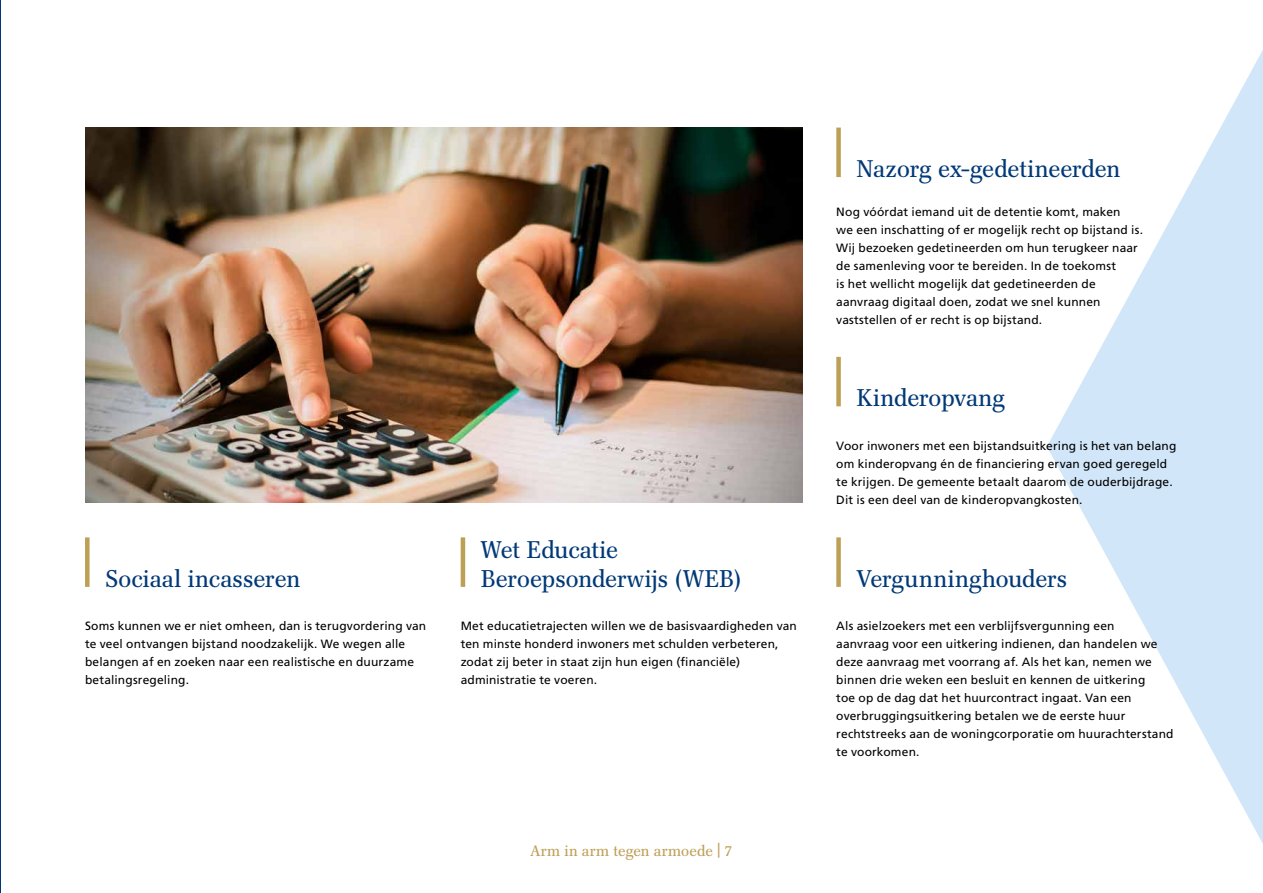
<style>
.page{position:relative;width:1263px;height:893px;background:#fff}
.page>*{position:absolute;margin:0;border:0;box-sizing:border-box;transform-origin:0 0}
.t1{font:24px/28.8px "Franklin Antiqua BQ";letter-spacing:-.005em;color:#003978}
.t2{font:15px "Franklin Antiqua BQ";letter-spacing:.01em;color:#be9f56}
.t3{font:12px/18px "Frutiger LT Std";letter-spacing:.01em;color:#000}
.s1{font-weight:500}
</style>
<div class="page">
<svg style="left:1047px;top:50px;width:216px;height:794px"></svg>
<hr style="left:0;top:0;width:1px;height:893px;background:#003978">
<div style="left:836px;top:128px;width:5px;height:49px;background:#be9f56"></div>
<div style="left:836px;top:357px;width:5px;height:49px;background:#be9f56"></div>
<div style="left:836px;top:537px;width:5px;height:50px;background:#be9f56"></div>
<div style="left:85px;top:537px;width:5px;height:50px;background:#be9f56"></div>
<hr style="left:461px;top:537px;width:4px;height:50px;background:#be9f56">
<img style="left:85px;top:128px;width:717px;height:374px">
<h1 class="t1" style="left:856px;top:155px;width:266px">Nazorg ex-gedetineerden</h1>
<p class="t3" style="left:836px;top:203px;width:308px">Nog vóórdat iemand uit de detentie komt, maken<br>we een inschatting of er mogelijk recht op bijstand is.<br>Wij bezoeken gedetineerden om hun terugkeer naar de samenleving voor te bereiden. In de toekomst<br>is het wellicht mogelijk dat gedetineerden de aanvraag digitaal doen, zodat we snel kunnen vaststellen of er recht is op bijstand.</p>
<h1 class="t1" style="left:856px;top:384px;width:150px">Kinderopvang</h1>
<p class="t3" style="left:836px;top:437px;width:342px">Voor inwoners met een bijstandsuitkering is het van belang om kinderopvang én de financiering ervan goed geregeld te krijgen. De gemeente betaalt daarom de ouderbijdrage.<br>Dit is een deel van de kinderopvangkosten.</p>
<h1 class="t1" style="left:481px;top:536px;width:262px">Wet Educatie<br>Beroepsonderwijs (WEB)</h1>
<p class="t3" style="left:461px;top:617px;width:338px">Met educatietrajecten willen we de basisvaardigheden van ten minste honderd inwoners met schulden verbeteren, zodat zij beter in staat zijn hun eigen (financiële) administratie te voeren.</p>
<h1 class="t1" style="left:105px;top:565px;width:197px">Sociaal incasseren</h1>
<h1 class="t1" style="left:856px;top:565px;width:212px">Vergunninghouders</h1>
<p class="t3" style="left:836px;top:617px;width:339px">Als asielzoekers met een verblijfsvergunning een<br>aanvraag voor een uitkering indienen, dan handelen we deze aanvraag met voorrang af. Als het kan, nemen we binnen drie weken een besluit en kennen de uitkering<br>toe op de dag dat het huurcontract ingaat. Van een overbruggingsuitkering betalen we de eerste huur rechtstreeks aan de woningcorporatie om huurachterstand te voorkomen.</p>
<p class="t3" style="left:85px;top:617px;width:343px">Soms kunnen we er niet omheen, dan is terugvordering van te veel ontvangen bijstand noodzakelijk. We wegen alle belangen af en zoeken naar een realistische en duurzame betalingsregeling.</p>
<p class="t2" style="left:531px;top:842px;width:203px">Arm in arm tegen armoede <span class="s1">|</span> 7</p>
</div>
